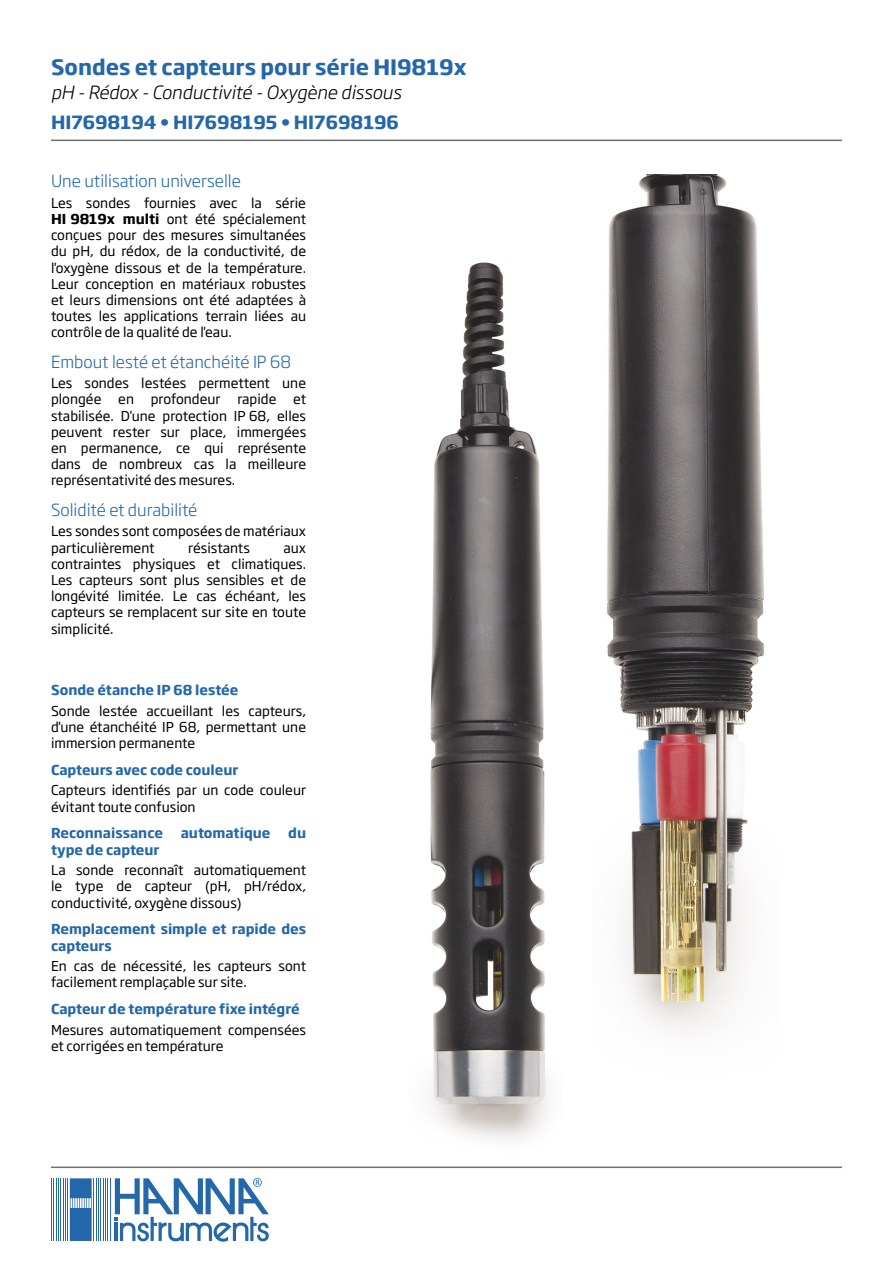
<style>
.page{position:relative;width:893px;height:1263px;background:#fff}
.page>*{position:absolute;margin:0;border:0;box-sizing:border-box;transform-origin:0 0}
.Titre{font:700 21px "Soho Gothic Pro";color:#2467aa}
.Titre_description{font:italic 300 18px "Soho Gothic Pro";color:#000}
.Référence{font:700 18px "Soho Gothic Pro";color:#2467aa}
._10_bold{font:300 16.5px "Soho Gothic Pro";color:#2467aa}
.Texte{font:13.5px/16.2px "Soho Gothic Pro";color:#000;text-align:justify}
.Points_forts_titre{font:700 13.5px/16.2px "Soho Gothic Pro";color:#2467aa}
.s1{font-weight:700}
</style>
<div class="page">
<img style="left:430px;top:262px;width:119px;height:879px">
<img style="left:607px;top:174px;width:158px;height:860px">
<hr style="left:51px;top:1166px;width:791px;height:2px;background:#6f7072">
<hr style="left:51px;top:140px;width:791px;height:1px;background:#6f7072">
<hr style="left:110px;top:1178px;width:1px;height:63px;background:#2467aa">
<hr style="left:107px;top:1178px;width:1px;height:63px;background:#2467aa">
<hr style="left:105px;top:1178px;width:1px;height:63px;background:#2467aa">
<hr style="left:103px;top:1178px;width:1px;height:63px;background:#2467aa">
<hr style="left:100px;top:1178px;width:1px;height:63px;background:#2467aa">
<hr style="left:98px;top:1178px;width:1px;height:63px;background:#2467aa">
<hr style="left:96px;top:1178px;width:1px;height:63px;background:#2467aa">
<hr style="left:93px;top:1178px;width:1px;height:63px;background:#2467aa">
<hr style="left:67px;top:1178px;width:1px;height:63px;background:#2467aa">
<hr style="left:65px;top:1178px;width:1px;height:63px;background:#2467aa">
<hr style="left:63px;top:1178px;width:1px;height:63px;background:#2467aa">
<hr style="left:60px;top:1178px;width:1px;height:63px;background:#2467aa">
<hr style="left:58px;top:1178px;width:1px;height:63px;background:#2467aa">
<hr style="left:56px;top:1178px;width:1px;height:63px;background:#2467aa">
<hr style="left:53px;top:1178px;width:1px;height:63px;background:#2467aa">
<hr style="left:51px;top:1178px;width:1px;height:63px;background:#2467aa">
<svg style="left:70px;top:1178px;width:22px;height:63px"></svg>
<svg style="left:115px;top:1178px;width:154px;height:64px"></svg>
<p class="Titre" style="left:51px;top:50px;width:417px">Sondes et capteurs pour série HI9819x</p>
<p class="Titre_description" style="left:51px;top:78px;width:352px">pH - Rédox - Conductivité - Oxygène dissous</p>
<p class="Référence" style="left:51px;top:108px;width:349px">HI7698194 • HI7698195 • HI7698196</p>
<p class="_10_bold" style="left:51px;top:168px;width:191px">Une utilisation universelle</p>
<p class="Texte" style="left:51px;top:194px;width:257px">Les sondes fournies avec la série <span class="s1">HI 9819x multi</span> ont été spécialement conçues pour des mesures simultanées du pH, du rédox, de la conductivité, de l'oxygène dissous et de la température.<br>Leur conception en matériaux robustes et leurs dimensions ont été adaptées à toutes les applications terrain liées au contrôle de la qualité de l'eau.</p>
<p class="_10_bold" style="left:51px;top:349px;width:241px">Embout lesté et étanchéité IP 68</p>
<p class="Texte" style="left:51px;top:374px;width:257px">Les sondes lestées permettent une plongée en profondeur rapide et stabilisée. D'une protection IP 68, elles peuvent rester sur place, immergées en permanence, ce qui représente dans de nombreux cas la meilleure représentativité des mesures.</p>
<p class="_10_bold" style="left:51px;top:497px;width:148px">Solidité et durabilité</p>
<p class="Texte" style="left:51px;top:522px;width:257px">Les sondes sont composées de matériaux particulièrement</p>
<p class="Texte" style="left:188px;top:539px;width:63px">résistants</p>
<p class="Texte" style="left:51px;top:539px;width:257px;text-indent:233px">aux contraintes physiques et climatiques.<br>Les capteurs sont plus sensibles et de longévité limitée. Le cas échéant, les capteurs se remplacent sur site en toute simplicité.</p>
<p class="Points_forts_titre" style="left:51px;top:681px;width:189px">Sonde étanche IP 68 lestée</p>
<p class="Texte" style="left:51px;top:702px;width:257px">Sonde lestée accueillant les capteurs, d'une étanchéité IP 68, permettant une immersion permanente</p>
<p class="Points_forts_titre" style="left:51px;top:761px;width:189px">Capteurs avec code couleur</p>
<p class="Texte" style="left:51px;top:782px;width:257px">Capteurs identifiés par un code couleur évitant toute confusion</p>
<p class="Points_forts_titre" style="left:51px;top:824px;width:113px">Reconnaissance</p>
<p class="Points_forts_titre" style="left:181px;top:824px;width:91px">automatique</p>
<p class="Points_forts_titre" style="left:288px;top:824px;width:19px">du</p>
<p class="Points_forts_titre" style="left:51px;top:841px;width:110px">type de capteur</p>
<p class="Texte" style="left:51px;top:861px;width:257px">La sonde reconnaît automatiquement le type de capteur (pH, pH/rédox, conductivité, oxygène dissous)</p>
<p class="Points_forts_titre" style="left:51px;top:920px;width:257px">Remplacement simple et rapide des capteurs</p>
<p class="Texte" style="left:51px;top:957px;width:257px">En cas de nécessité, les capteurs sont facilement remplaçable sur site.</p>
<p class="Points_forts_titre" style="left:51px;top:1000px;width:250px">Capteur de température fixe intégré</p>
<p class="Texte" style="left:51px;top:1021px;width:257px">Mesures automatiquement compensées et corrigées en température</p>
</div>
